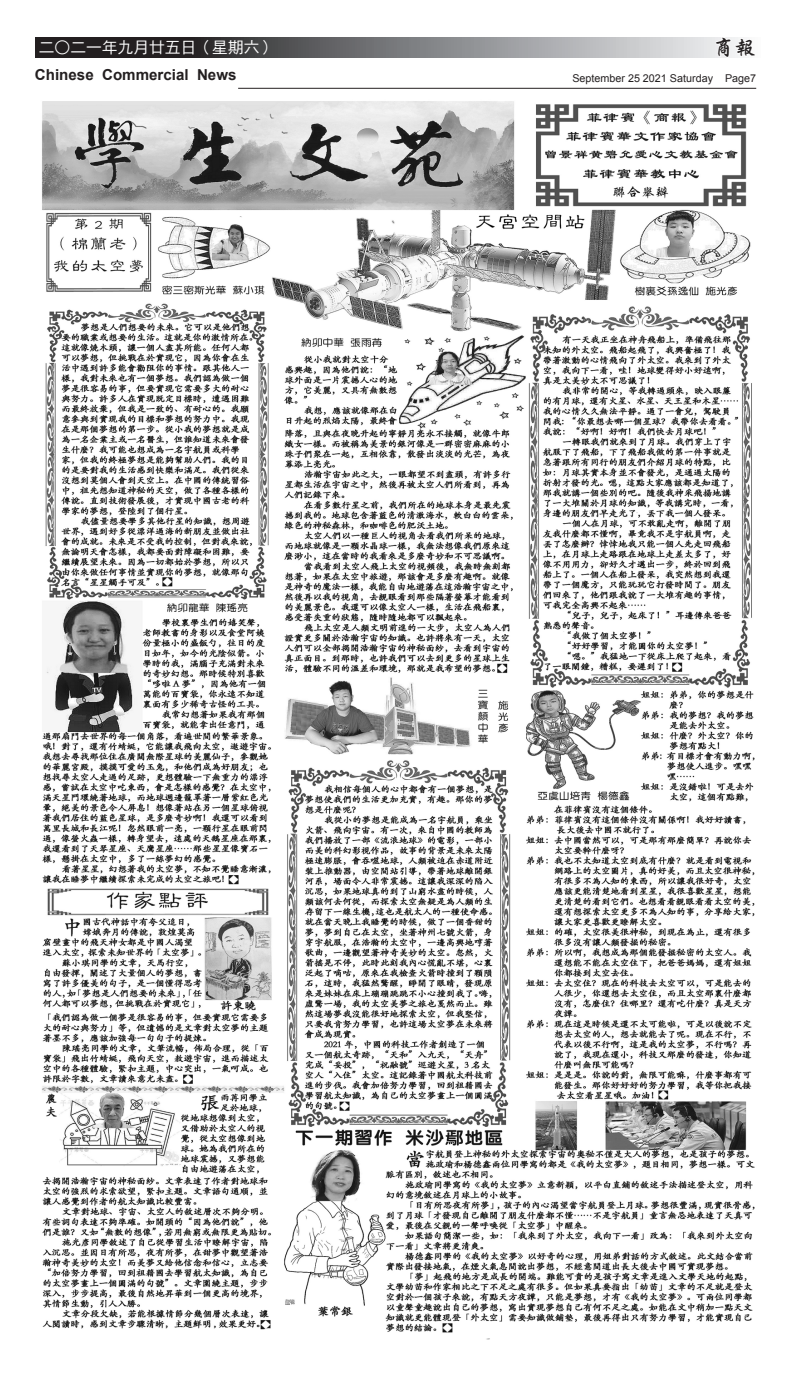
<style>
.page{position:relative;width:788px;height:1386px;background:#fff}
.page>*{position:absolute;margin:0;border:0;box-sizing:border-box;transform-origin:0 0}
.t1{font:21.26px "DF Xing Kai Std W5";color:#231f20}
.t2{font:15.75px "DF Hei Std W5";color:#fff}
.t3{font:700 15.14px "Arial";color:#231f20}
.t4{font:10.76px "Arial";color:#231f20}
</style>
<div class="page">
<svg style="left:36px;top:37px;width:677px;height:20px;background:#727274"></svg>
<svg style="left:713px;top:37px;width:28px;height:21px"></svg>
<hr style="left:238px;top:88px;width:518px;height:1px;background:#231f20">
<img style="left:42px;top:101px;width:713px;height:1239px">
<h2 class="t2" style="left:39px;top:39px;width:238px">二○二一年九月廿五日（星期六）</h2>
<h1 class="t1" style="left:713px;top:36px;width:44px">商報</h1>
<h3 class="t3" style="left:35px;top:65px;width:203px">Chinese Commercial News</h3>
<p class="t4" style="left:572px;top:71px;width:185px">September 25 2021 Saturday Page7</p>
</div>
